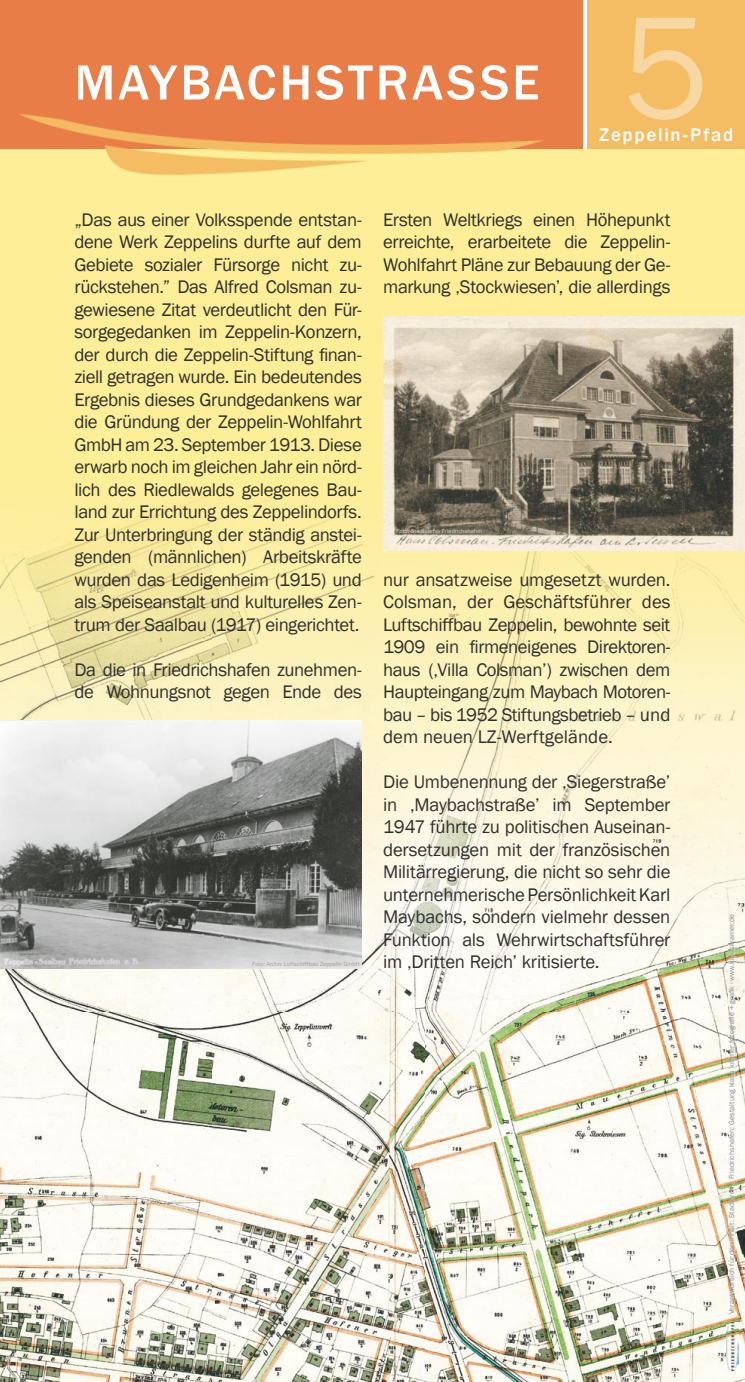
<style>
.page{position:relative;width:745px;height:1382px;background:#fff}
.page>*{position:absolute;margin:0;border:0;box-sizing:border-box;transform-origin:0 0}
.t1{font:150px "Franklin Gothic";color:#f8d8a2}
.t2{font:500 51px "Franklin Gothic";letter-spacing:.065em;color:#fff}
.t3{font:18.75px/22.5px "Franklin Gothic";letter-spacing:-.02em;color:#2f2f2e;text-align:justify}
.t4{font:500 18.75px "Franklin Gothic";letter-spacing:.095em;color:#fff}
.t5{font:7.5px "Franklin Gothic";letter-spacing:.01em;color:#87898a}
.t6{font:6px "Franklin Gothic";letter-spacing:.01em;color:#9b9d9e}
.t7{font:6px "Franklin Gothic";letter-spacing:.01em;color:#d8d9da}
</style>
<div class="page">
<div style="left:0;top:149px;width:744px;height:280px;background:#fdee97"></div>
<div style="left:0;top:0;width:583px;height:149px;background:#e97d48"></div>
<img style="left:0;top:429px;width:744px;height:953px">
<div style="left:587px;top:0;width:157px;height:149px;background:#f4bd64"></div>
<img style="left:383px;top:316px;width:361px;height:234px">
<img style="left:0;top:721px;width:361px;height:247px">
<img style="left:19px;top:114px;width:524px;height:62px">
<img style="left:728px;top:914px;width:8px;height:401px">
<img style="left:726px;top:1322px;width:12px;height:48px">
<h2 class="t2" style="left:74px;top:51px;width:466px">MAYBACHSTRASSE</h2>
<h1 class="t1" style="left:621px;top:-25px;width:89px">5</h1>
<p class="t4" style="left:599px;top:123px;width:135px">Zeppelin-Pfad</p>
<p class="t3" style="left:74px;top:209px;width:289px">„Das aus einer Volksspende entstan&shy;dene Werk Zeppelins durfte auf dem Gebiete sozialer Fürsorge nicht zu&shy;rückstehen.” Das Alfred Colsman zu&shy;gewiesene Zitat verdeutlicht den Für&shy;sorgegedanken im Zeppelin-Konzern, der durch die Zeppelin-Stiftung finan&shy;ziell getragen wurde. Ein bedeutendes Ergebnis dieses Grundgedankens war die Gründung der Zeppelin-Wohlfahrt GmbH am 23. September 1913. Diese erwarb noch im gleichen Jahr ein nörd&shy;lich des Riedlewalds gelegenes Bau&shy;land zur Errichtung des Zeppelindorfs.<br>Zur Unterbringung der ständig anstei&shy;genden (männlichen) Arbeitskräfte wurden das Ledigenheim (1915) und als Speiseanstalt und kulturelles Zen&shy;trum der Saalbau (1917) eingerichtet.</p>
<p class="t3" style="left:74px;top:659px;width:289px">Da die in Friedrichshafen zunehmen&shy;de Wohnungsnot gegen Ende des</p>
<p class="t3" style="left:383px;top:209px;width:289px">Ersten Weltkriegs einen Höhepunkt erreichte, erarbeitete die Zeppelin-Wohlfahrt Pläne zur Bebauung der Ge&shy;markung ‚Stockwiesen’, die allerdings</p>
<p class="t7" style="left:396px;top:527px;width:87px">Foto: Stadtarchiv Friedrichshafen</p>
<p class="t3" style="left:383px;top:569px;width:289px">nur ansatzweise umgesetzt wurden.<br>Colsman, der Geschäftsführer des Luft schiffbau Zeppelin, bewohnte seit 1909 ein firmeneigenes Direktoren&shy;haus (‚Villa Colsman’) zwischen dem Haupteingang zum Maybach Motoren&shy;bau – bis 1952 Stiftungsbetrieb – und dem neuen LZ-Werftgelände.</p>
<p class="t3" style="left:383px;top:771px;width:289px">Die Umbenennung der ‚Siegerstraße’ in ‚Maybachstraße’ im September 1947 führte zu politischen Auseinan&shy;dersetzungen mit der französischen Militärregierung, die nicht so sehr die unternehmeri sche Persönlichkeit Karl Maybachs, sondern vielmehr dessen Funktion als Wehrwirtschaftsführer</p>
<p class="t6" style="left:252px;top:961px;width:109px">Foto: Archiv Luftschiffbau Zeppelin GmbH</p>
<p class="t3" style="left:383px;top:951px;width:218px">im ‚Dritten Reich’ kritisierte.</p>
<p class="t5" style="left:726px;top:1314px;width:402px;rotate:-90deg">Verantwortlich für den Inhalt: Stadtarchiv Friedrichshafen; Gestaltung klaus kramer fotografie + grafik ∙ www.klauskramer.de</p>
</div>
